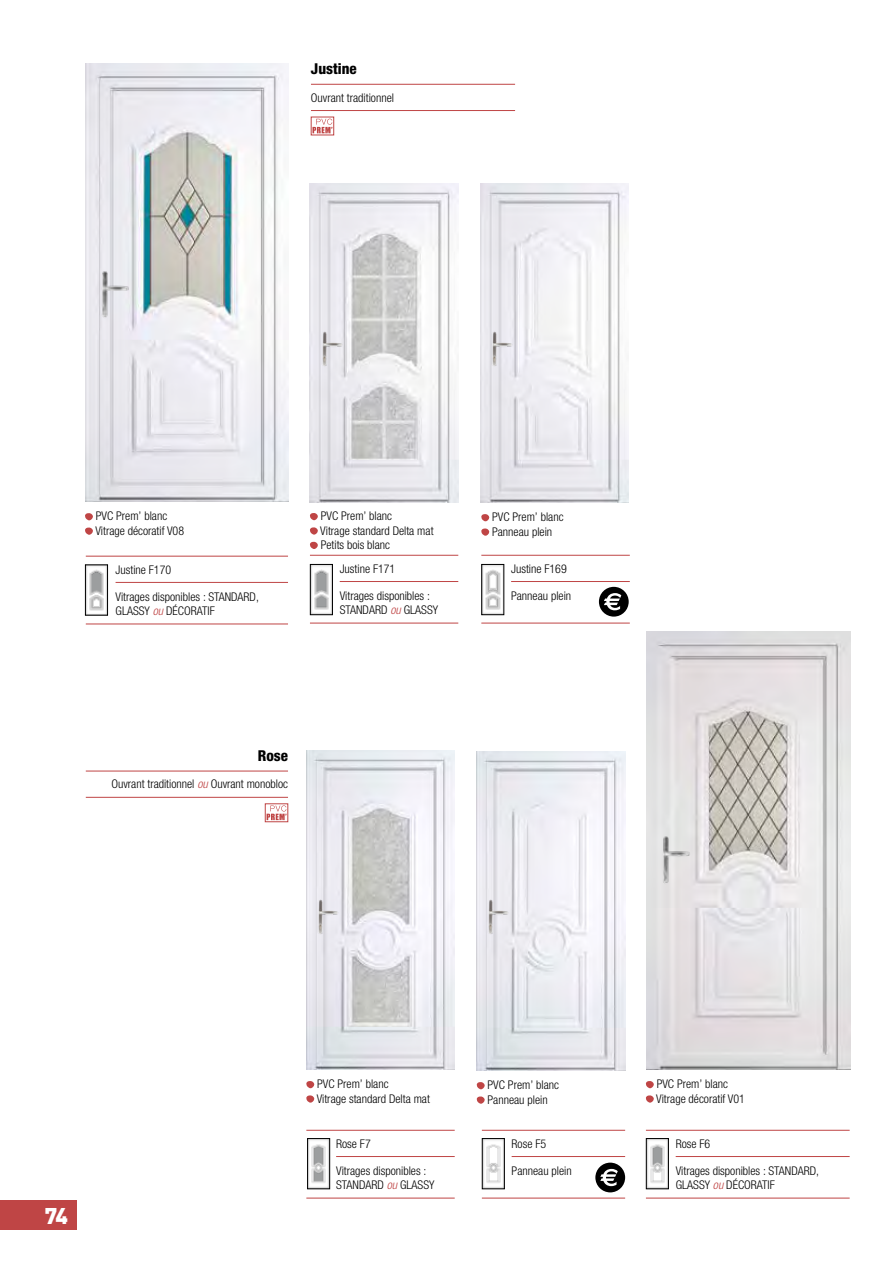
<style>
.page{position:relative;width:893px;height:1263px;background:#fff}
.page>*{position:absolute;margin:0;border:0;box-sizing:border-box;transform-origin:0 0}
.t1{font:900 22.5px "DIN Pro";color:#fff}
.t2{font:800 condensed 15px "Helvetica Neue LT Std";color:#000}
.t3{font:300 condensed 12px/14.4px "Helvetica Neue LT Std";color:#000}
.s1{font-style:italic;color:#bf4545}
</style>
<div class="page">
<img style="left:647px;top:631px;width:203px;height:438px">
<img style="left:306px;top:750px;width:149px;height:319px">
<img style="left:477px;top:751px;width:148px;height:318px">
<img style="left:86px;top:67px;width:202px;height:435px">
<img style="left:311px;top:183px;width:148px;height:319px">
<img style="left:480px;top:183px;width:149px;height:319px">
<svg style="left:646px;top:1081px;width:8px;height:7px"></svg>
<svg style="left:646px;top:1095px;width:8px;height:8px"></svg>
<svg style="left:306px;top:1081px;width:9px;height:7px"></svg>
<svg style="left:306px;top:1095px;width:9px;height:8px"></svg>
<svg style="left:477px;top:1082px;width:8px;height:7px"></svg>
<svg style="left:477px;top:1096px;width:8px;height:8px"></svg>
<svg style="left:85px;top:513px;width:8px;height:7px"></svg>
<svg style="left:85px;top:527px;width:8px;height:8px"></svg>
<svg style="left:310px;top:513px;width:8px;height:7px"></svg>
<svg style="left:310px;top:527px;width:8px;height:8px"></svg>
<svg style="left:310px;top:541px;width:8px;height:8px"></svg>
<svg style="left:481px;top:514px;width:9px;height:7px"></svg>
<svg style="left:481px;top:528px;width:9px;height:8px"></svg>
<div style="left:0;top:1200px;width:77px;height:30px;background:#bf4545"></div>
<hr style="left:86px;top:771px;width:202px;height:1px;background:#bf4545">
<hr style="left:86px;top:797px;width:202px;height:1px;background:#bf4545">
<svg style="left:267px;top:805px;width:19px;height:15px"></svg>
<div style="left:265px;top:803px;width:23px;height:19px;border:1px solid #bf4545"></div>
<img style="left:484px;top:1140px;width:19px;height:47px">
<div style="left:482px;top:1138px;width:23px;height:51px;border:1px solid #000"></div>
<img style="left:648px;top:1140px;width:19px;height:47px">
<div style="left:646px;top:1138px;width:23px;height:51px;border:1px solid #000"></div>
<img style="left:309px;top:1140px;width:19px;height:47px">
<div style="left:307px;top:1138px;width:23px;height:51px;border:1px solid #000"></div>
<hr style="left:646px;top:1130px;width:204px;height:1px;background:#bf4545">
<hr style="left:676px;top:1156px;width:174px;height:1px;background:#bf4545">
<hr style="left:646px;top:1198px;width:204px;height:1px;background:#bf4545">
<hr style="left:306px;top:1130px;width:149px;height:1px;background:#bf4545">
<hr style="left:336px;top:1156px;width:119px;height:1px;background:#bf4545">
<hr style="left:306px;top:1198px;width:149px;height:1px;background:#bf4545">
<hr style="left:482px;top:1130px;width:143px;height:1px;background:#bf4545">
<hr style="left:512px;top:1156px;width:113px;height:1px;background:#bf4545">
<hr style="left:482px;top:1198px;width:143px;height:1px;background:#bf4545">
<hr style="left:311px;top:84px;width:204px;height:1px;background:#bf4545">
<hr style="left:311px;top:110px;width:204px;height:1px;background:#bf4545">
<svg style="left:313px;top:119px;width:19px;height:14px"></svg>
<div style="left:311px;top:117px;width:23px;height:18px;border:1px solid #bf4545"></div>
<img style="left:483px;top:566px;width:19px;height:47px">
<div style="left:481px;top:564px;width:23px;height:51px;border:1px solid #000"></div>
<img style="left:87px;top:566px;width:19px;height:45px">
<div style="left:85px;top:564px;width:23px;height:51px;border:1px solid #000"></div>
<img style="left:312px;top:566px;width:19px;height:47px">
<div style="left:310px;top:564px;width:23px;height:51px;border:1px solid #000"></div>
<hr style="left:310px;top:555px;width:148px;height:1px;background:#bf4545">
<hr style="left:340px;top:581px;width:118px;height:1px;background:#bf4545">
<hr style="left:310px;top:623px;width:148px;height:1px;background:#bf4545">
<hr style="left:481px;top:555px;width:149px;height:1px;background:#bf4545">
<hr style="left:511px;top:581px;width:119px;height:1px;background:#bf4545">
<hr style="left:481px;top:623px;width:149px;height:1px;background:#bf4545">
<hr style="left:86px;top:556px;width:202px;height:1px;background:#bf4545">
<hr style="left:116px;top:582px;width:172px;height:1px;background:#bf4545">
<hr style="left:86px;top:624px;width:202px;height:1px;background:#bf4545">
<div style="left:599px;top:587px;width:30px;height:30px;background:#000;border-radius:50%"></div>
<svg style="left:604px;top:593px;width:17px;height:17px"></svg>
<div style="left:595px;top:1162px;width:30px;height:30px;background:#000;border-radius:50%"></div>
<svg style="left:600px;top:1169px;width:18px;height:17px"></svg>
<p class="t2" style="left:311px;top:60px;width:47px">Justine</p>
<p class="t3" style="left:311px;top:90px;width:85px">Ouvrant traditionnel</p>
<p class="t3" style="left:95px;top:509px;width:90px">PVC Prem’ blanc<br>Vitrage décoratif V08</p>
<p class="t3" style="left:320px;top:509px;width:115px">PVC Prem’ blanc<br>Vitrage standard Delta mat<br>Petits bois blanc</p>
<p class="t3" style="left:492px;top:510px;width:73px">PVC Prem’ blanc<br>Panneau plein</p>
<p class="t3" style="left:116px;top:562px;width:57px">Justine F170</p>
<p class="t3" style="left:116px;top:589px;width:145px">Vitrages disponibles : STANDARD,<br>GLASSY <span class="s1">ou</span> DÉCORATIF</p>
<p class="t3" style="left:340px;top:561px;width:57px">Justine F171</p>
<p class="t3" style="left:340px;top:588px;width:100px">Vitrages disponibles :<br>STANDARD <span class="s1">ou</span> GLASSY</p>
<p class="t2" style="left:258px;top:747px;width:32px">Rose</p>
<p class="t3" style="left:111px;top:777px;width:178px">Ouvrant traditionnel <span class="s1">ou</span> Ouvrant monobloc</p>
<p class="t3" style="left:511px;top:561px;width:57px">Justine F169</p>
<p class="t3" style="left:511px;top:588px;width:62px">Panneau plein</p>
<h1 class="t1" style="left:45px;top:1200px;width:25px">74</h1>
<p class="t3" style="left:317px;top:1077px;width:115px">PVC Prem’ blanc<br>Vitrage standard Delta mat</p>
<p class="t3" style="left:488px;top:1078px;width:73px">PVC Prem’ blanc<br>Panneau plein</p>
<p class="t3" style="left:656px;top:1077px;width:90px">PVC Prem’ blanc<br>Vitrage décoratif V01</p>
<p class="t3" style="left:336px;top:1136px;width:36px">Rose F7</p>
<p class="t3" style="left:336px;top:1163px;width:100px">Vitrages disponibles :<br>STANDARD <span class="s1">ou</span> GLASSY</p>
<p class="t3" style="left:512px;top:1136px;width:36px">Rose F5</p>
<p class="t3" style="left:512px;top:1163px;width:62px">Panneau plein</p>
<p class="t3" style="left:676px;top:1136px;width:36px">Rose F6</p>
<p class="t3" style="left:676px;top:1163px;width:145px">Vitrages disponibles : STANDARD,<br>GLASSY <span class="s1">ou</span> DÉCORATIF</p>
</div>
